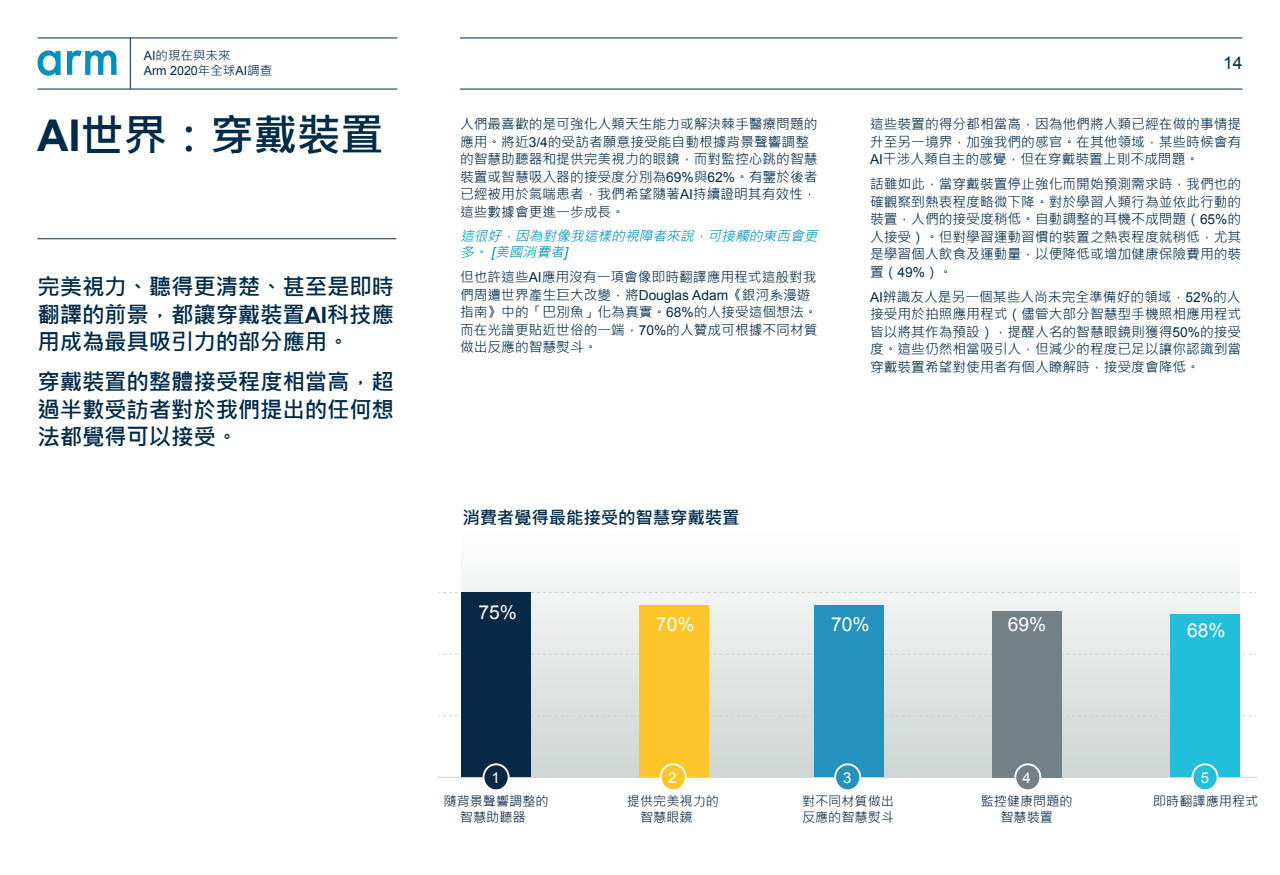
<style>
.page{position:relative;width:1280px;height:875px;background:#fff}
.page>*{position:absolute;margin:0;border:0;box-sizing:border-box;transform-origin:0 0}
.t1{font:700 43.75px "Microsoft Jheng Hei";letter-spacing:-.01em;color:#002b49}
.t2{font:700 22.5px/27.5px "Microsoft Jheng Hei";letter-spacing:-.01em;color:#002b49;text-align:justify}
.t3{font:19.25px "Arial";color:#fff}
.t4{font:700 17.5px "Microsoft Jheng Hei";letter-spacing:-.01em;color:#002b49}
.t5{font:17.5px "Arial";color:#002b49}
.t6{font:15px "Arial";color:#fff}
.t7{font:13.75px/17.5px "Microsoft Jheng Hei";color:#002b49;text-align:justify}
.t8{font:italic 13.75px/16.5px "Microsoft Jheng Hei";color:#0091bd}
.t9{font:13.12px/15.8px "Microsoft Jheng Hei";color:#082846;text-align:center}
.t10{font:12.5px "Arial";color:#002b49}
.t11{font:12.5px "Microsoft Jheng Hei";color:#002b49}
.s1{font-family:"Arial"}
.s2{font-family:"Microsoft Jheng Hei"}
</style>
<div class="page">
<div style="left:461px;top:531px;width:778px;height:246px;background:linear-gradient(to bottom,#fcfdfd,#ced5d3)"></div>
<hr style="left:438px;top:777px;width:820px;height:1px;background:#cfd6d4">
<svg style="left:439px;top:715px;width:817px;height:1px"></svg>
<svg style="left:439px;top:654px;width:817px;height:1px"></svg>
<svg style="left:439px;top:592px;width:817px;height:1px"></svg>
<div style="left:993px;top:611px;width:69px;height:166px;background:#738086"></div>
<div style="left:1015px;top:764px;width:25px;height:26px;background:#738086;border-radius:50%"></div>
<div style="left:1014px;top:763px;width:27px;height:28px;border:2px solid #fff;border-radius:50%"></div>
<div style="left:814px;top:606px;width:69px;height:171px;background:#2392bd"></div>
<div style="left:835px;top:764px;width:25px;height:26px;background:#2392bd;border-radius:50%"></div>
<div style="left:834px;top:763px;width:27px;height:28px;border:2px solid #fff;border-radius:50%"></div>
<div style="left:639px;top:606px;width:69px;height:171px;background:#fec52a"></div>
<div style="left:661px;top:764px;width:25px;height:26px;background:#fec52a;border-radius:50%"></div>
<div style="left:660px;top:763px;width:27px;height:28px;border:2px solid #fff;border-radius:50%"></div>
<div style="left:461px;top:593px;width:70px;height:184px;background:#082846"></div>
<div style="left:484px;top:764px;width:25px;height:26px;background:#082846;border-radius:50%"></div>
<div style="left:483px;top:763px;width:27px;height:28px;border:2px solid #fff;border-radius:50%"></div>
<div style="left:1170px;top:615px;width:69px;height:162px;background:#23bfda"></div>
<div style="left:1193px;top:764px;width:25px;height:26px;background:#23bfda;border-radius:50%"></div>
<div style="left:1192px;top:763px;width:27px;height:28px;border:2px solid #fff;border-radius:50%"></div>
<svg style="left:38px;top:50px;width:23px;height:26px"></svg>
<svg style="left:67px;top:50px;width:50px;height:25px"></svg>
<hr style="left:38px;top:38px;width:360px;height:1px;background:#002b49">
<hr style="left:38px;top:89px;width:360px;height:1px;background:#002b49">
<hr style="left:460px;top:38px;width:782px;height:1px;background:#002b49">
<hr style="left:460px;top:89px;width:782px;height:1px;background:#002b49">
<hr style="left:130px;top:38px;width:1px;height:51px;background:#002b49">
<hr style="left:38px;top:238px;width:358px;height:1px;background:#002b49">
<p class="t11" style="left:144px;top:47px;width:88px"><span class="s1">AI</span>的現在與未來</p>
<p class="t10" style="left:144px;top:62px;width:130px">Arm 2020<span class="s2">年全球</span>AI<span class="s2">調查</span></p>
<p class="t1" style="left:37px;top:107px;width:348px"><span class="s1">AI</span>世界：穿戴裝置</p>
<p class="t2" style="left:38px;top:273px;width:358px">完美視力、聽得更清楚、甚至是即時翻譯的前景，都讓穿戴裝置<span class="s1">AI</span>科技應用成為最具吸引力的部分應用。</p>
<p class="t2" style="left:38px;top:368px;width:358px">穿戴裝置的整體接受程度相當高，超過半數受訪者對於我們提出的任何想法都覺得可以接受。</p>
<p class="t7" style="left:460px;top:116px;width:359px;text-align:left">人們最喜歡的是可強化人類天生能力或解決棘手醫療問題的應用。將近<span class="s1">3/4</span>的受訪者願意接受能自動根據背景聲響調整的智慧助聽器和提供完美視力的眼鏡，而對監控心跳的智慧裝置或智慧吸入器的接受度分別為<span class="s1">69%</span>與<span class="s1">62%</span>。有鑒於後者已經被用於氣喘患者，我們希望隨著<span class="s1">AI</span>持續證明其有效性，這些數據會更進一步成長。</p>
<p class="t8" style="left:460px;top:228px;width:363px">這很好，因為對像我這樣的視障者來說，可接觸的東西會更多。 <span class="s1">[</span>美國消費者<span class="s1">]</span></p>
<p class="t7" style="left:460px;top:269px;width:359px;text-align:left">但也許這些<span class="s1">AI</span>應用沒有一項會像即時翻譯應用程式這般對我們周遭世界產生巨大改變，將<span class="s1">Douglas Adam</span>《銀河系漫遊指南》中的「巴別魚」化為真實。<span class="s1">68%</span>的人接受這個想法。而在光譜更貼近世俗的一端，<span class="s1">70%</span>的人贊成可根據不同材質做出反應的智慧熨斗。</p>
<p class="t5" style="left:1223px;top:51px;width:21px">14</p>
<p class="t7" style="left:870px;top:116px;width:373px">這些裝置的得分都相當高，因為他們將人類已經在做的事情提升至另一境界，加強我們的感官。在其他領域，某些時候會有<span class="s1">AI</span>干涉人類自主的感覺，但在穿戴裝置上則不成問題。</p>
<p class="t7" style="left:870px;top:176px;width:373px">話雖如此，當穿戴裝置停止強化而開始預測需求時，我們也的確觀察到熱衷程度略微下降。對於學習人類行為並依此行動的裝置，人們的接受度稍低。自動調整的耳機不成問題（<span class="s1">65%</span>的人接受）。但對學習運動習慣的裝置之熱衷程度就稍低，尤其是學習個人飲食及運動量，以便降低或增加健康保險費用的裝置（<span class="s1">49%</span>）。</p>
<p class="t7" style="left:870px;top:288px;width:373px"><span class="s1">AI</span>辨識友人是另一個某些人尚未完全準備好的領域，<span class="s1">52%</span>的人接受用於拍照應用程式（儘管大部分智慧型手機照相應用程式皆以將其作為預設），提醒人名的智慧眼鏡則獲得<span class="s1">50%</span>的接受度。這些仍然相當吸引人，但減少的程度已足以讓你認識到當穿戴裝置希望對使用者有個人瞭解時，接受度會降低。</p>
<p class="t4" style="left:462px;top:506px;width:279px">消費者覺得最能接受的智慧穿戴裝置</p>
<p class="t3" style="left:479px;top:599px;width:40px">75%</p>
<p class="t3" style="left:656px;top:612px;width:40px">70%</p>
<p class="t3" style="left:831px;top:612px;width:40px">70%</p>
<p class="t3" style="left:1008px;top:612px;width:40px">69%</p>
<p class="t3" style="left:1187px;top:618px;width:40px">68%</p>
<p class="t6" style="left:491px;top:768px;width:10px">1</p>
<p class="t9" style="left:444px;top:793px;width:107px">隨背景聲響調整的智慧助聽器</p>
<p class="t6" style="left:668px;top:768px;width:10px">2</p>
<p class="t9" style="left:640px;top:793px;width:80px;text-align:left;text-indent:-13px">提供完美視力的智慧眼鏡</p>
<p class="t6" style="left:843px;top:768px;width:10px">3</p>
<p class="t9" style="left:802px;top:793px;width:94px;text-align:left">對不同材質做出反應的智慧熨斗</p>
<p class="t6" style="left:1022px;top:768px;width:10px">4</p>
<p class="t9" style="left:981px;top:793px;width:94px">監控健康問題的智慧裝置</p>
<p class="t6" style="left:1201px;top:768px;width:10px">5</p>
<p class="t9" style="left:1153px;top:793px;width:107px">即時翻譯應用程式</p>
</div>
